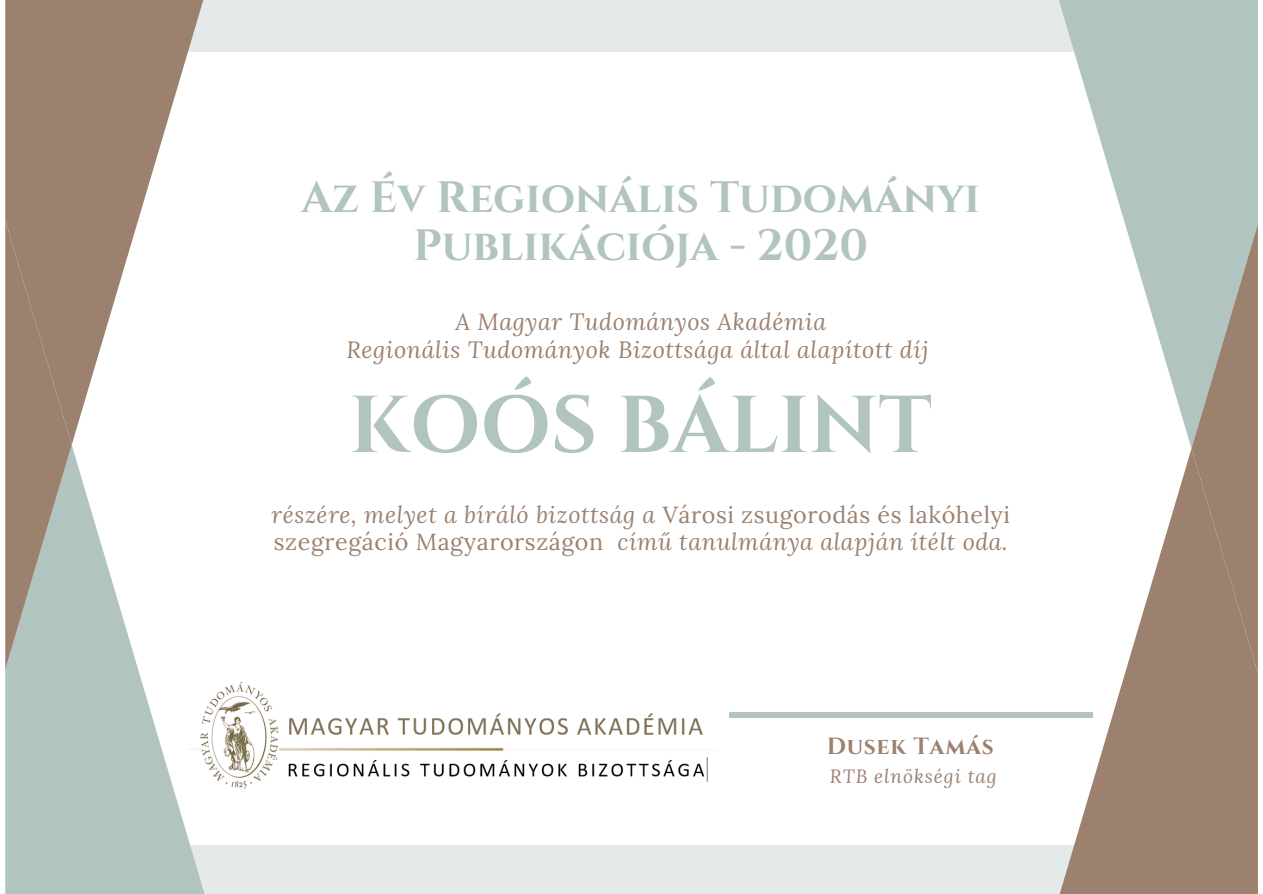
<style>
.page{position:relative;width:1263px;height:894px;background:#fff}
.page>*{position:absolute;margin:0;border:0;box-sizing:border-box;transform-origin:0 0}
.t1{font:700 80.25px "Cinzel";color:#b1c4c0}
.t2{font:700 43.8px/48.2px "Cinzel";color:#b1c4c0;text-align:center}
.t3{font:italic 23.4px/27.3px "Lora";letter-spacing:.025em;color:#9c816f;text-align:center}
.t4{font:700 23.4px "Cinzel";letter-spacing:.03em;color:#9c816f}
.t5{font:italic 18.9px "Lora";letter-spacing:.05em;color:#9c816f}
.s1{font-style:normal}
</style>
<div class="page">
<div style="left:37px;top:0;width:1188px;height:51px;background:#e4eae9"></div>
<div style="left:38px;top:845px;width:1186px;height:48px;background:#e4eae9"></div>
<div style="left:729px;top:712px;width:363px;height:5px;background:#b1c4c0"></div>
<svg style="left:5px;top:446px;width:199px;height:447px;fill:#b1c4c0"></svg>
<svg style="left:5px;top:0;width:240px;height:444px"></svg>
<svg style="left:5px;top:220px;width:67px;height:449px;background:#a19283"></svg>
<svg style="left:1018px;top:0;width:240px;height:446px"></svg>
<svg style="left:1018px;top:450px;width:240px;height:443px"></svg>
<svg style="left:1191px;top:223px;width:67px;height:450px;background:#a19283"></svg>
<img style="left:188px;top:676px;width:520px;height:123px">
<h2 class="t2" style="left:301px;top:175px;width:680px">Az Év Regionális Tudományi<br>Publikációja - 2020</h2>
<p class="t3" style="left:346px;top:308px;width:584px">A Magyar Tudományos Akadémia<br>Regionális Tudományok Bizottsága által alapított díj</p>
<h1 class="t1" style="left:349px;top:374px;width:584px">KOÓS BÁLINT</h1>
<p class="t3" style="left:272px;top:500px;width:740px;text-align:left">részére, melyet a bíráló bizottság a <span class="s1">Városi zsugorodás és lakóhelyi szegregáció Magyarországon</span> című tanulmánya alapján ítélt oda.</p>
<p class="t4" style="left:827px;top:731px;width:169px">Dusek Tamás</p>
<p class="t5" style="left:830px;top:763px;width:168px">RTB elnökségi tag</p>
</div>
